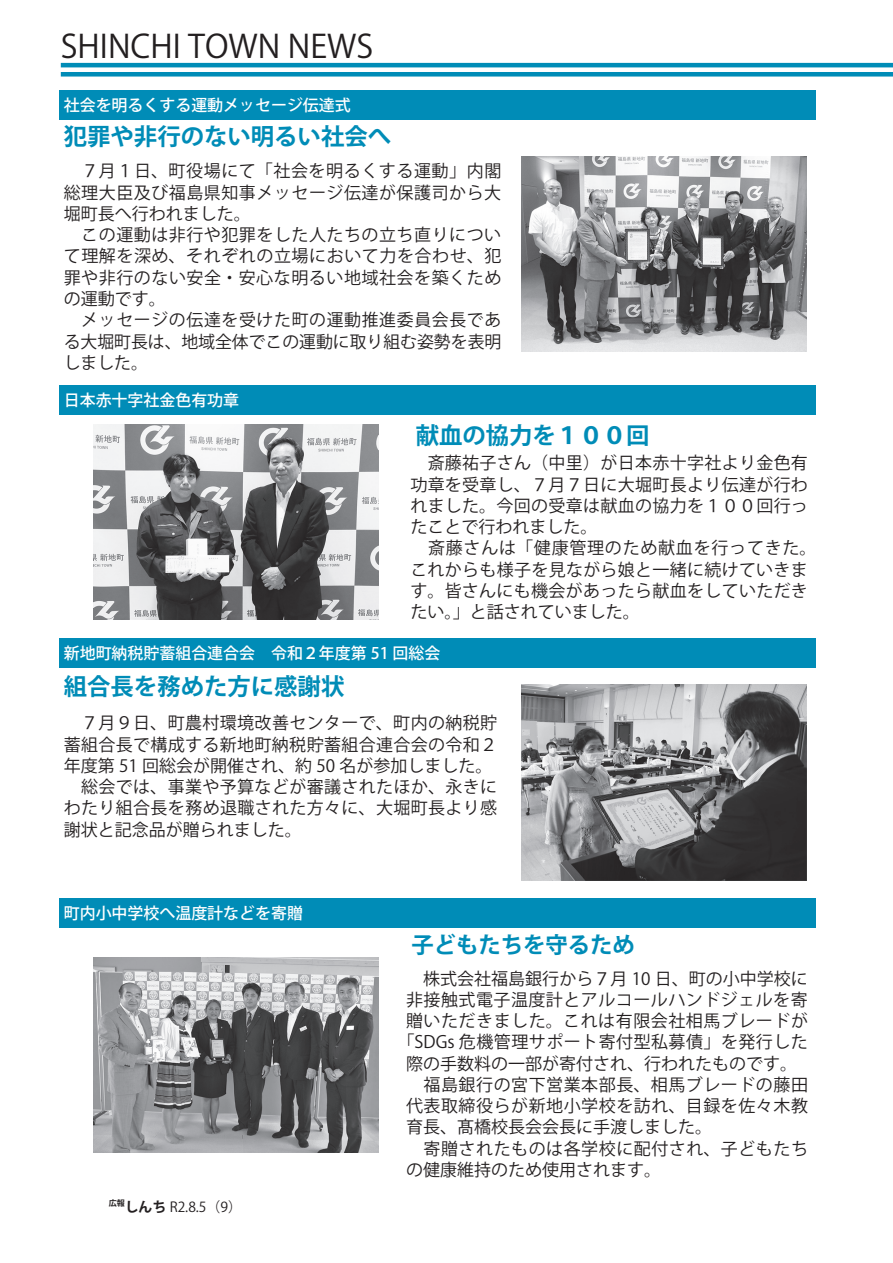
<style>
.page{position:relative;width:893px;height:1263px;background:#fff}
.page>*{position:absolute;margin:0;border:0;box-sizing:border-box;transform-origin:0 0}
.t1{font:31.95px "Koz Go Pro";color:#231f20}
.t2{font:700 23.4px "Koz Go Pro";color:#008cb7}
.t3{font:700 22.35px "Koz Go Pro";color:#008cb7}
.t4{font:16.95px/21.3px "Koz Go Pro";letter-spacing:.02em;color:#231f20}
.t5{font:16.95px "Koz Go Pro";color:#231f20}
.t6{font:500 15.9px "Koz Go Pro";color:#fff}
.t7{font:13.8px "Koz Go Pro";color:#231f20}
.t8{font:700 8.1px "Koz Go Pro";color:#231f20}
.s1{font-weight:700}
</style>
<div class="page">
<hr style="left:61px;top:63px;width:832px;height:4px;background:#008cb7">
<div style="left:61px;top:72px;width:832px;height:5px;background:#008cb7"></div>
<div style="left:60px;top:638px;width:756px;height:30px;background:#008cb7"></div>
<div style="left:60px;top:90px;width:756px;height:30px;background:#008cb7"></div>
<div style="left:60px;top:898px;width:756px;height:30px;background:#008cb7"></div>
<div style="left:60px;top:385px;width:756px;height:30px;background:#008cb7"></div>
<img style="left:521px;top:685px;width:285px;height:195px">
<img style="left:521px;top:156px;width:285px;height:196px">
<img style="left:94px;top:424px;width:284px;height:196px">
<img style="left:94px;top:957px;width:284px;height:196px">
<h1 class="t1" style="left:61px;top:25px;width:314px">SHINCHI TOWN NEWS</h1>
<p class="t6" style="left:64px;top:95px;width:289px">社会を明るくする運動メッセージ伝達式</p>
<h2 class="t2" style="left:64px;top:121px;width:329px">犯罪や非行のない明るい社会へ</h2>
<p class="t4" style="left:64px;top:161px;width:439px">　７月１日、町役場にて「社会を明るくする運動」内閣総理大臣及び福島県知事メッセージ伝達が保護司から大堀町長へ行われました。<br>　この運動は非行や犯罪をした人たちの立ち直りについて理解を深め、それぞれの立場において力を合わせ、犯罪や非行のない安全・安心な明るい地域社会を築くための運動です。<br>　メッセージの伝達を受けた町の運動推進委員会長である大堀町長は、地域全体でこの運動に取り組む姿勢を表明しました。</p>
<p class="t6" style="left:64px;top:390px;width:177px">日本赤十字社金色有功章</p>
<h2 class="t2" style="left:416px;top:420px;width:235px">献血の協力を１００回</h2>
<p class="t4" style="left:410px;top:453px;width:399px;text-align:justify;text-indent:17px">斎藤祐子さん（中里）が日本赤十字社より金色有功章を受章し、７月７日に大堀町長より伝達が行われました。今回の受章は献血の協力を１００回行ったことで行われました。</p>
<p class="t4" style="left:410px;top:538px;width:408px;text-indent:18px">斎藤さんは「健康管理のため献血を行ってきた。これからも様子を見ながら娘と一緒に続けていきます。皆さんにも機会があったら献血をしていただきたい。」と話されていました。</p>
<p class="t6" style="left:64px;top:643px;width:378px">新地町納税貯蓄組合連合会　令和２年度第 51 回総会</p>
<h2 class="t2" style="left:64px;top:671px;width:282px">組合長を務めた方に感謝状</h2>
<p class="t4" style="left:64px;top:713px;width:435px">　７月９日、町農村環境改善センターで、町内の納税貯蓄組合長で構成する新地町納税貯蓄組合連合会の令和２年度第 51 回総会が開催され、約 50 名が参加しました。　総会では、事業や予算などが審議されたほか、永きにわたり組合長を務め退職された方々に、大堀町長より感謝状と記念品が贈られました。</p>
<p class="t6" style="left:64px;top:903px;width:241px">町内小中学校へ温度計などを寄贈</p>
<p class="t8" style="left:109px;top:1197px;width:18px">広報</p>
<p class="t7" style="left:125px;top:1198px;width:119px"><span class="s1">しんち</span> R2.8.5) (9</p>
<h3 class="t3" style="left:411px;top:930px;width:225px">子どもたちを守るため</h3>
<p class="t5" style="left:406px;top:967px;width:403px">　株式会社福島銀行から７月 10 日、町の小中学校に</p>
<p class="t4" style="left:406px;top:989px;width:403px">非接触式電子温度計とアルコールハンドジェルを寄</p>
<p class="t4" style="left:406px;top:1011px;width:403px">贈いただきました。これは有限会社相馬ブレードが</p>
<p class="t4" style="left:398px;top:1032px;width:412px">「SDGs 危機管理サポート寄付型私募債」を発行した</p>
<p class="t5" style="left:406px;top:1052px;width:393px">際の手数料の一部が寄付され、行われたものです。</p>
<p class="t4" style="left:406px;top:1074px;width:403px">　福島銀行の宮下営業本部長、相馬ブレードの藤田</p>
<p class="t4" style="left:406px;top:1096px;width:403px">代表取締役らが新地小学校を訪れ、目録を佐々木教</p>
<p class="t5" style="left:406px;top:1116px;width:308px">育長、髙橋校長会会長に手渡しました。</p>
<p class="t4" style="left:406px;top:1138px;width:403px">　寄贈されたものは各学校に配付され、子どもたち</p>
<p class="t5" style="left:406px;top:1159px;width:257px">の健康維持のため使用されます。</p>
</div>
